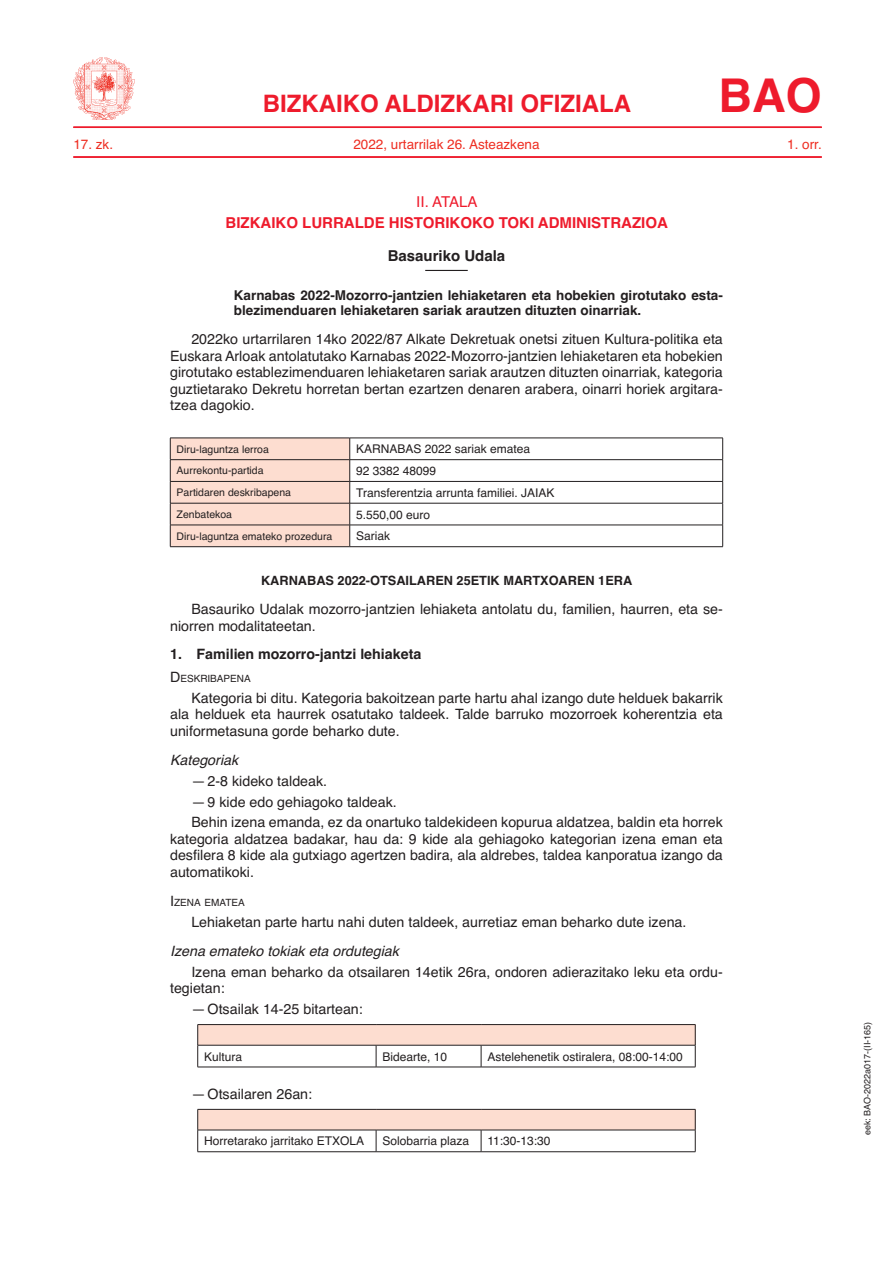
<style>
.page{position:relative;width:893px;height:1263px;background:#fff}
.page>*{position:absolute;margin:0;border:0;box-sizing:border-box;transform-origin:0 0}
.t1{font:700 46.5px "Helvetica";color:#ee1b2c}
.t2{font:700 24px "Helvetica";color:#ee1b2c}
.t3{font:700 15px "Helvetica";color:#ee1b2c}
.t4{font:700 15px "Helvetica";color:#231f20}
.t5{font:15px "Helvetica";color:#ee1b2c}
.t6{font:14.25px/16.5px "Helvetica";color:#231f20;text-align:justify}
.t7{font:italic 14.25px "Helvetica";color:#231f20}
.t8{font:700 14.25px "Helvetica";color:#231f20}
.t9{font:700 13.5px/15px "Helvetica";color:#231f20}
.t10{font:13.5px "Helvetica";color:#ee2e22}
.t11{font:700 12.75px "Helvetica";color:#231f20}
.t12{font:12px "Helvetica";color:#231f20}
.t13{font:10.5px "Helvetica";color:#231f20}
.t14{font:10.05px "Helvetica";color:#231f20}
.t15{font:9px "Helvetica";color:#231f20}
.s1{font-size:14.25px}
</style>
<div class="page">
<hr style="left:73px;top:126px;width:749px;height:2px;background:#ee1b2c">
<hr style="left:73px;top:156px;width:749px;height:2px;background:#ee1b2c">
<img style="left:74px;top:58px;width:61px;height:61px">
<hr style="left:425px;top:270px;width:43px;height:1px;background:#231f20">
<hr style="left:350px;top:459px;width:373px;height:1px;background:#231f20">
<hr style="left:350px;top:481px;width:373px;height:1px;background:#231f20">
<hr style="left:350px;top:503px;width:373px;height:1px;background:#231f20">
<hr style="left:350px;top:525px;width:373px;height:1px;background:#231f20">
<hr style="left:350px;top:438px;width:373px;height:1px;background:#231f20">
<svg style="left:722px;top:438px;width:1px;height:108px"></svg>
<hr style="left:350px;top:546px;width:373px;height:1px;background:#231f20">
<svg style="left:170px;top:438px;width:180px;height:108px;background:#f0d2c5"></svg>
<hr style="left:170px;top:546px;width:180px;height:1px;background:#231f20">
<div style="left:198px;top:1024px;width:497px;height:21px;background:#fdddd0"></div>
<svg style="left:376px;top:1046px;width:1px;height:21px"></svg>
<svg style="left:481px;top:1046px;width:1px;height:21px"></svg>
<hr style="left:198px;top:1045px;width:178px;height:1px;background:#231f20">
<hr style="left:376px;top:1045px;width:105px;height:1px;background:#231f20">
<hr style="left:481px;top:1045px;width:214px;height:1px;background:#231f20">
<hr style="left:198px;top:1067px;width:178px;height:1px;background:#231f20">
<hr style="left:376px;top:1067px;width:105px;height:1px;background:#231f20">
<hr style="left:481px;top:1067px;width:214px;height:1px;background:#231f20">
<hr style="left:198px;top:1024px;width:178px;height:1px;background:#231f20">
<svg style="left:197px;top:1025px;width:1px;height:42px"></svg>
<hr style="left:376px;top:1024px;width:105px;height:1px;background:#231f20">
<hr style="left:481px;top:1024px;width:214px;height:1px;background:#231f20">
<svg style="left:695px;top:1025px;width:1px;height:42px"></svg>
<div style="left:198px;top:1109px;width:497px;height:21px;background:#fdddd0"></div>
<svg style="left:376px;top:1131px;width:1px;height:20px"></svg>
<svg style="left:481px;top:1131px;width:1px;height:20px"></svg>
<hr style="left:198px;top:1151px;width:178px;height:1px;background:#231f20">
<hr style="left:376px;top:1151px;width:105px;height:1px;background:#231f20">
<hr style="left:481px;top:1151px;width:214px;height:1px;background:#231f20">
<hr style="left:198px;top:1109px;width:178px;height:1px;background:#231f20">
<svg style="left:197px;top:1109px;width:1px;height:42px"></svg>
<hr style="left:376px;top:1109px;width:105px;height:1px;background:#231f20">
<hr style="left:481px;top:1109px;width:214px;height:1px;background:#231f20">
<svg style="left:695px;top:1109px;width:1px;height:42px"></svg>
<hr style="left:198px;top:1130px;width:178px;height:1px;background:#231f20">
<hr style="left:376px;top:1130px;width:105px;height:1px;background:#231f20">
<hr style="left:481px;top:1130px;width:214px;height:1px;background:#231f20">
<h2 class="t2" style="left:263px;top:84px;width:370px">BIZKAIKO ALDIZKARI OFIZIALA</h2>
<h1 class="t1" style="left:718px;top:58px;width:105px">BAO</h1>
<p class="t10" style="left:73px;top:134px;width:41px">17. zk.</p>
<p class="t10" style="left:353px;top:134px;width:188px">2022, urtarrilak 26. Asteazkena</p>
<p class="t10" style="left:787px;top:134px;width:36px">1. orr.</p>
<p class="t5" style="left:416px;top:190px;width:63px">II. ATALA</p>
<p class="t3" style="left:226px;top:210px;width:444px">BIZKAIKO LURRALDE HISTORIKOKO TOKI ADMINISTRAZIOA</p>
<p class="t4" style="left:388px;top:244px;width:119px">Basauriko Udala</p>
<p class="t9" style="left:234px;top:288px;width:490px">Karnabas 2022-Mozorro-jantzien lehiaketaren eta hobekien girotutako esta&shy;blezimenduaren lehiaketaren sariak arautzen dituzten oinarriak.</p>
<p class="t6" style="left:170px;top:332px;width:554px;text-indent:21px">2022ko urtarrilaren 14ko 2022/87 Alkate Dekretuak onetsi zituen Kultura-politika eta Euskara Arloak antolatutako Karnabas 2022-Mozorro-jantzien lehiaketaren eta hobekien girotutako establezimenduaren lehiaketaren sariak arautzen dituzten oinarriak, kategoria guztietarako Dekretu horretan bertan ezartzen denaren arabera, oinarri horiek argitara&shy;tzea dagokio.</p>
<p class="t13" style="left:177px;top:441px;width:94px">Diru-laguntza lerroa</p>
<p class="t12" style="left:356px;top:440px;width:176px">KARNABAS 2022 sariak ematea</p>
<p class="t13" style="left:177px;top:463px;width:88px">Aurrekontu-partida</p>
<p class="t12" style="left:356px;top:462px;width:82px">92 3382 48099</p>
<p class="t13" style="left:177px;top:484px;width:116px">Partidaren deskribapena</p>
<p class="t12" style="left:356px;top:483px;width:200px">Transferentzia arrunta familiei. JAIAK</p>
<p class="t13" style="left:177px;top:506px;width:57px">Zenbatekoa</p>
<p class="t12" style="left:356px;top:505px;width:76px">5.550,00 euro</p>
<p class="t13" style="left:177px;top:528px;width:157px">Diru-laguntza emateko prozedura</p>
<p class="t12" style="left:356px;top:527px;width:36px">Sariak</p>
<p class="t11" style="left:261px;top:570px;width:373px">KARNABAS 2022-OTSAILAREN 25ETIK MARTXOAREN 1ERA</p>
<p class="t6" style="left:170px;top:601px;width:554px;text-indent:21px">Basauriko Udalak mozorro-jantzien lehiaketa antolatu du, familien, haurren, eta se&shy;niorren modalitateetan.</p>
<p class="t8" style="left:170px;top:643px;width:253px">1. Familien mozorro-jantzi lehiaketa</p>
<p class="t14" style="left:170px;top:671px;width:82px"><span class="s1">D</span>ESKRIBAPENA</p>
<p class="t6" style="left:170px;top:690px;width:554px;text-indent:21px">Kategoria bi ditu. Kategoria bakoitzean parte hartu ahal izango dute helduek bakarrik ala helduek eta haurrek osatutako taldeek. Talde barruko mozorroek koherentzia eta uniformetasuna gorde beharko dute.</p>
<p class="t7" style="left:170px;top:749px;width:70px">Kategoriak</p>
<p class="t6" style="left:191px;top:773px;width:137px">— 2-8 kideko taldeak.</p>
<p class="t6" style="left:191px;top:792px;width:533px;line-height:20.7px">— 9 kide edo gehiagoko taldeak.<br>Behin izena emanda, ez da onartuko taldekideen kopurua aldatzea, baldin eta horrek</p>
<p class="t6" style="left:170px;top:831px;width:554px">kategoria aldatzea badakar, hau da: 9 kide ala gehiagoko kategorian izena eman eta desfilera 8 kide ala gutxiago agertzen badira, ala aldrebes, taldea kanporatua izango da automatikoki.</p>
<p class="t14" style="left:170px;top:895px;width:76px"><span class="s1">I</span> ZENA EMATEA</p>
<p class="t6" style="left:191px;top:914px;width:497px">Lehiaketan parte hartu nahi duten taldeek, aurretiaz eman beharko dute izena.</p>
<p class="t7" style="left:170px;top:940px;width:230px">Izena emateko tokiak eta ordutegiak</p>
<p class="t6" style="left:170px;top:964px;width:554px;text-indent:21px">Izena eman beharko da otsailaren 14etik 26ra, ondoren adierazitako leku eta ordu&shy;tegietan:</p>
<p class="t6" style="left:191px;top:1001px;width:173px">— Otsailak 14-25 bitartean:</p>
<p class="t12" style="left:204px;top:1047px;width:40px">Kultura</p>
<p class="t12" style="left:382px;top:1047px;width:66px">Bidearte, 10</p>
<p class="t12" style="left:487px;top:1047px;width:197px">Astelehenetik ostiralera, 08:00-14:00</p>
<p class="t6" style="left:191px;top:1086px;width:122px">— Otsailaren 26an:</p>
<p class="t12" style="left:204px;top:1132px;width:162px">Horretarako jarritako ETXOLA</p>
<p class="t12" style="left:382px;top:1132px;width:88px">Solobarria plaza</p>
<p class="t12" style="left:487px;top:1132px;width:65px">11:30-13:30</p>
<p class="t15" style="left:860px;top:1135px;width:115px;rotate:-90deg">eek: BAO-2022a017-(II-165)</p>
</div>
